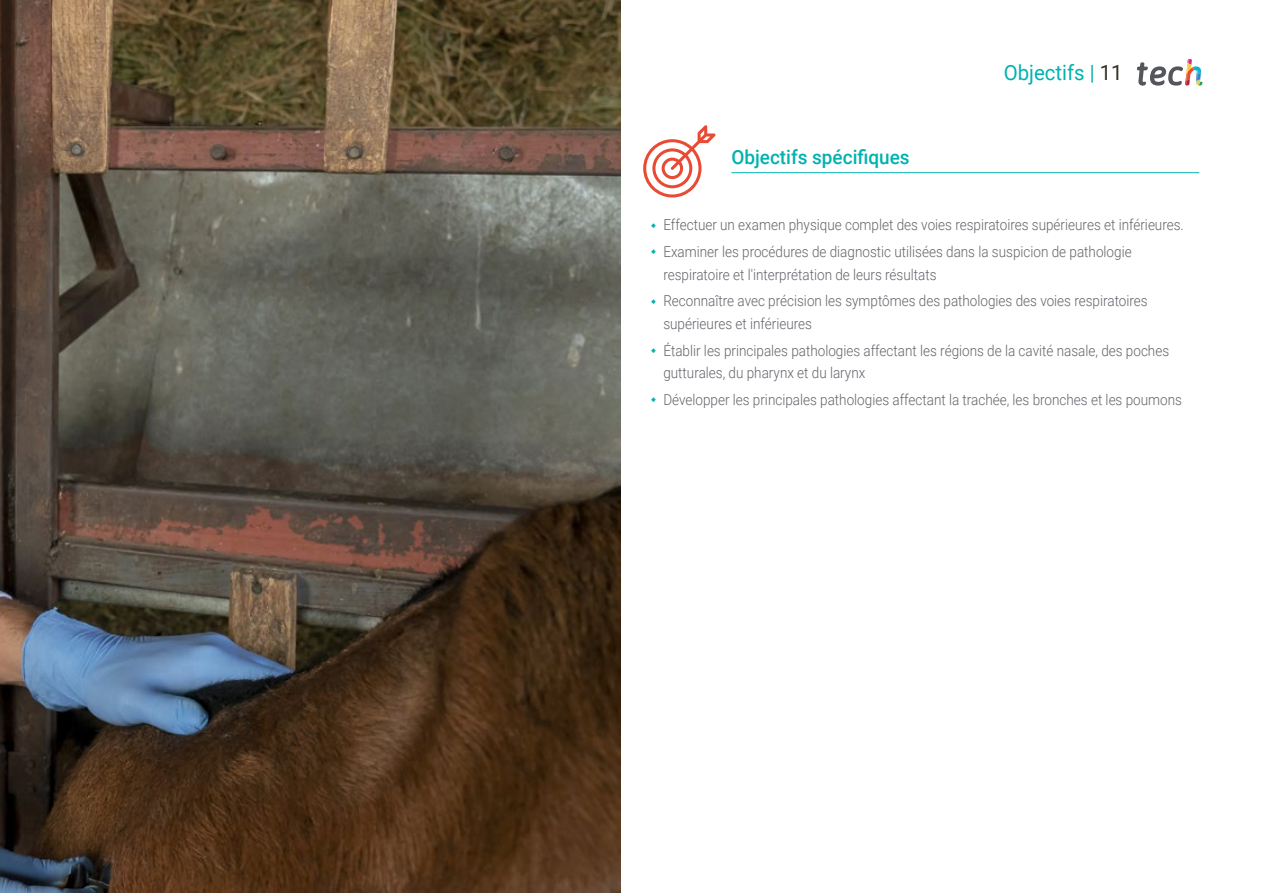
<style>
.page{position:relative;width:1263px;height:893px;background:#fff}
.page>*{position:absolute;margin:0;border:0;box-sizing:border-box;transform-origin:0 0}
.t1{font:21px "Roboto";color:#00b2af}
.t2{font:500 19.5px "Roboto";color:#00b2af}
.t3{font:300 15px/26.7px "Roboto";color:#61646a;scale:.9 1}
.s1{color:#312e20}
</style>
<div class="page">
<img style="left:0;top:0;width:621px;height:893px">
<hr style="left:731px;top:172px;width:468px;height:1px;background:#00b2af">
<svg style="left:643px;top:125px;width:73px;height:73px"></svg>
<svg style="left:1137px;top:59px;width:65px;height:27px"></svg>
<h2 class="t2" style="left:731px;top:144px;width:180px">Objectifs spécifiques</h2>
<h1 class="t1" style="left:1004px;top:57px;width:120px">Objectifs | <span class="s1">11</span></h1>
<p class="t3" style="left:663px;top:211px;width:580px">Effectuer un examen physique complet des voies respiratoires supérieures et inférieures.<br>Examiner les procédures de diagnostic utilisées dans la suspicion de pathologie</p>
<p class="t3" style="left:663px;top:260px;width:540px">respiratoire et l'interprétation de leurs résultats<br>Reconnaître avec précision les symptômes des pathologies des voies respiratoires</p>
<p class="t3" style="left:663px;top:310px;width:563px">supérieures et inférieures<br>Établir les principales pathologies affectant les régions de la cavité nasale, des poches</p>
<p class="t3" style="left:663px;top:359px;width:578px">gutturales, du pharynx et du larynx<br>Développer les principales pathologies affectant la trachée, les bronches et les poumons</p>
</div>
